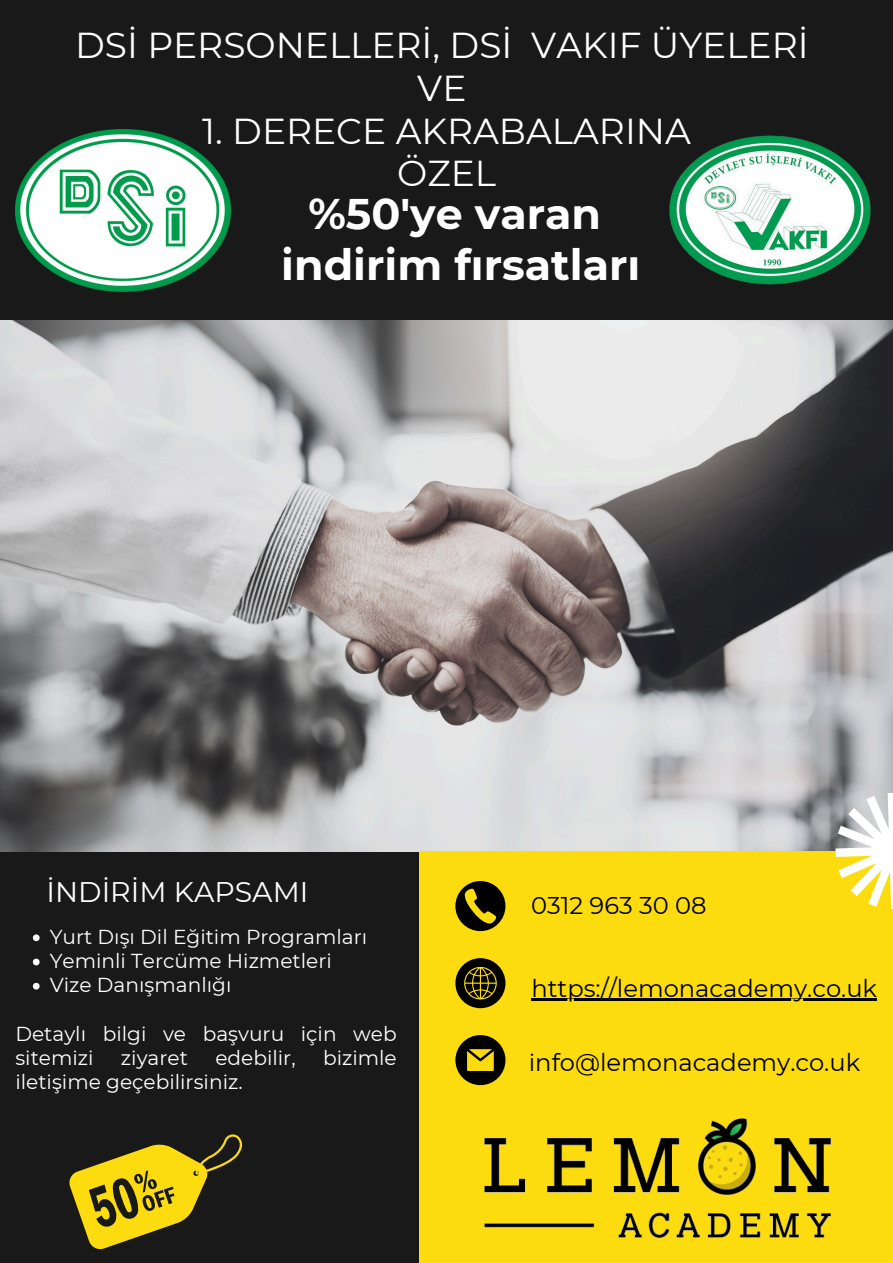
<style>
.page{position:relative;width:893px;height:1263px;background:#191919}
.page>*{position:absolute;margin:0;border:0;box-sizing:border-box;transform-origin:0 0}
.t1{font:700 42.75px/51.2px "Montserrat";color:#fff;text-align:center}
.t2{font:36px/42.8px "Montserrat";color:#fff;text-align:center}
.t3{font:28.35px "Montserrat";color:#fff}
.t4{font:24.15px "Montserrat";color:#000}
.t5{font:20.17px/24.2px "Montserrat";color:#fff}
</style>
<div class="page">
<img style="left:0;top:320px;width:893px;height:532px">
<div style="left:419px;top:852px;width:474px;height:411px;background:#fcdc0f"></div>
<svg style="left:455px;top:881px;width:50px;height:50px"></svg>
<svg style="left:455px;top:958px;width:50px;height:50px"></svg>
<svg style="left:455px;top:1035px;width:50px;height:50px"></svg>
<svg style="left:833px;top:793px;width:60px;height:117px"></svg>
<img style="left:484px;top:1118px;width:347px;height:120px">
<svg style="left:69px;top:1134px;width:174px;height:116px"></svg>
<svg style="left:33px;top:934px;width:7px;height:7px"></svg>
<svg style="left:33px;top:959px;width:7px;height:6px"></svg>
<svg style="left:33px;top:983px;width:7px;height:6px"></svg>
<hr style="left:531px;top:999px;width:346px;height:2px;background:#000">
<img style="left:15px;top:129px;width:216px;height:162px">
<img style="left:669px;top:135px;width:202px;height:150px">
<p class="t2" style="left:75px;top:24px;width:735px">DSİ PERSONELLERİ, DSİ VAKIF ÜYELERİ<br>VE</p>
<p class="t2" style="left:202px;top:109px;width:490px">1. DERECE AKRABALARINA<br>ÖZEL</p>
<h4 class="t1" style="left:281px;top:188px;width:361px">%50'ye varan indirim fırsatları</h4>
<h4 class="t3" style="left:47px;top:875px;width:263px">İNDİRİM KAPSAMI</h4>
<p class="t5" style="left:50px;top:925px;width:319px">Yurt Dışı Di l Eğiti m Programları</p>
<p class="t5" style="left:50px;top:949px;width:280px">Yemi nli Tercüme Hizmetleri</p>
<h1 class="t5" style="left:50px;top:973px;width:183px">Vize Danışmanlığı</h1>
<p class="t5" style="left:15px;top:1021px;width:383px">Detaylı bi lgi ve başvuru içi n web sitemizi</p>
<p class="t5" style="left:121px;top:1046px;width:68px">ziyaret</p>
<p class="t5" style="left:215px;top:1046px;width:82px">edebi li r,</p>
<p class="t5" style="left:323px;top:1046px;width:75px">bizi mle</p>
<p class="t5" style="left:15px;top:1070px;width:229px">i letişi me geçebi li rsi niz.</p>
<p class="t4" style="left:531px;top:891px;width:177px">0312 963 30 08</p>
<h4 class="t4" style="left:531px;top:974px;width:347px">https://lemonacademy.co.uk</h4>
<p class="t4" style="left:529px;top:1047px;width:333px">i nfo@lemonacademy.co.uk</p>
</div>
